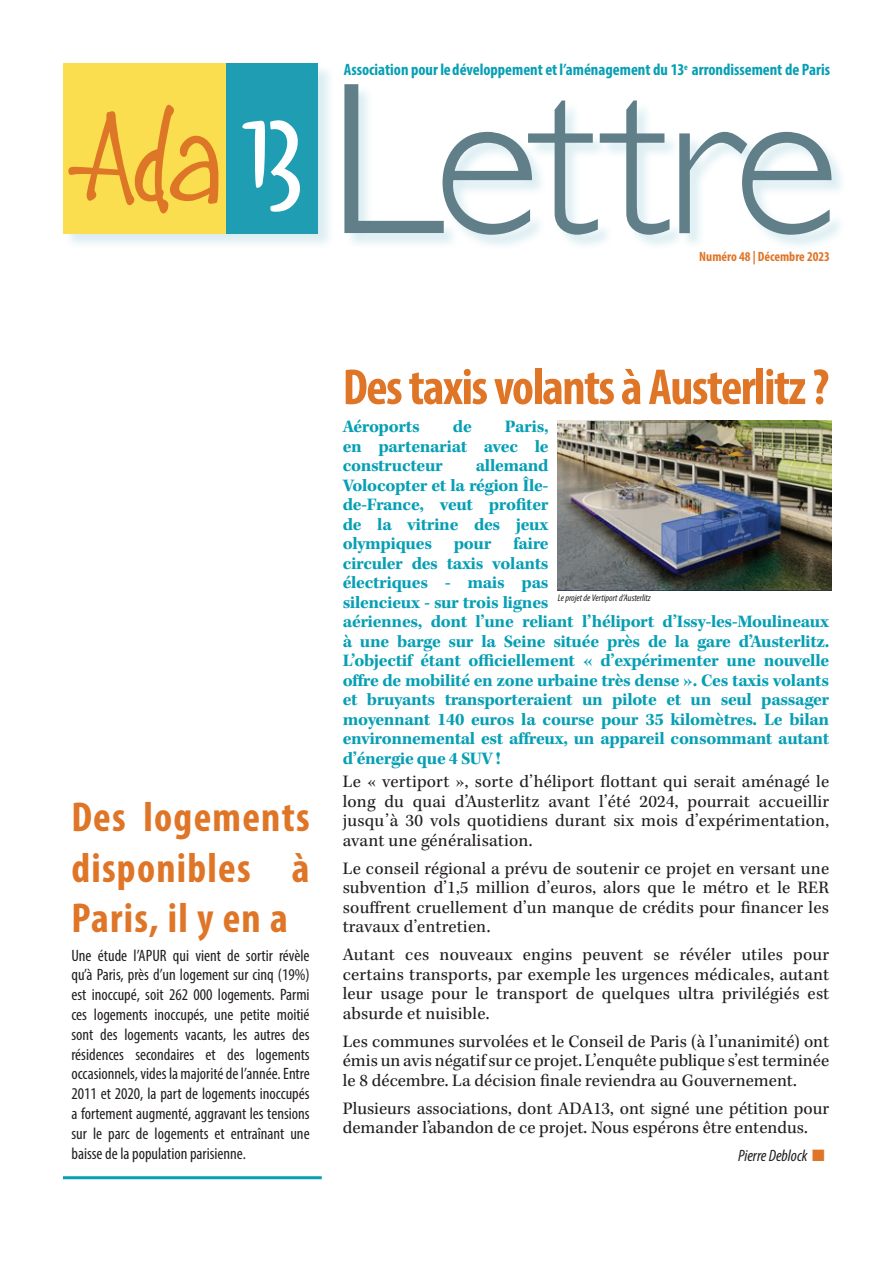
<style>
.page{position:relative;width:893px;height:1263px;background:#fff}
.page>*{position:absolute;margin:0;border:0;box-sizing:border-box;transform-origin:0 0}
.t1{font:700 condensed 51px "Myriad Pro";letter-spacing:-.03em;color:#df7527}
.t2{font:700 condensed 42px/50.4px "Myriad Pro";letter-spacing:.03em;color:#df7527;text-align:justify}
.t3{font:18px/19.5px "Kepler Std";letter-spacing:.005em;color:#231f20;text-align:justify}
.t4{font:700 18px/19.5px "Kepler Std";letter-spacing:-.02em;color:#069fb4;text-align:justify}
.t5{font:condensed 16.5px/19.8px "Myriad Pro";color:#231f20;text-align:justify}
.t6{font:700 condensed 16.5px "Myriad Pro";color:#069fb4}
.t7{font:italic condensed 16.5px "Myriad Pro";color:#231f20}
.t8{font:700 condensed 13.5px "Myriad Pro";color:#df7527}
.t9{font:italic condensed 9.6px "Myriad Pro";color:#231f20}
.s1{color:#df7527}
</style>
<div class="page">
<div style="left:63px;top:63px;width:272px;height:187px;background:#73b9cd;opacity:.25"></div>
<div style="left:63px;top:63px;width:164px;height:170px;background:#fbde50"></div>
<div style="left:227px;top:63px;width:91px;height:170px;background:#1f9db3"></div>
<svg style="left:68px;top:104px;width:150px;height:110px"></svg>
<svg style="left:242px;top:120px;width:58px;height:92px"></svg>
<div style="left:345px;top:85px;width:503px;height:166px;background:#73b9cd;opacity:.25"></div>
<svg style="left:344px;top:84px;width:487px;height:151px"></svg>
<hr style="left:63px;top:1176px;width:259px;height:3px;background:#069fb4">
<img style="left:558px;top:421px;width:273px;height:169px">
<p class="t6" style="left:344px;top:59px;width:488px">Association pour le développement et l’aménagement du 13<sup>e</sup> arrondissement de Paris</p>
<p class="t8" style="left:699px;top:248px;width:132px">Numéro 48 | Décembre 2023</p>
<h2 class="t2" style="left:71px;top:791px;width:240px">Des logements disponibles à Paris, il y en a</h2>
<p class="t5" style="left:71px;top:945px;width:240px">Une étude l’APUR qui vient de sortir révèle qu’à Paris, près d’un logement sur cinq (19%) est inoccupé, soit 262 000 logements. Parmi ces logements inoccupés, une petite moitié sont des logements vacants, les autres des résidences secondaires et des logements occasionnels, vides la majorité de l’année. Entre 2011 et 2020, la part de logements inoccupés a fortement augmenté, aggravant les tensions sur le parc de logements et entraînant une baisse de la population parisienne.</p>
<h1 class="t1" style="left:343px;top:355px;width:488px">Des taxis volants à Austerlitz ?</h1>
<p class="t4" style="left:343px;top:417px;width:79px">Aéroports</p>
<p class="t4" style="left:453px;top:417px;width:20px">de</p>
<p class="t4" style="left:343px;top:417px;width:207px;text-indent:162px">Paris, en partenariat avec le constructeur</p>
<p class="t4" style="left:343px;top:456px;width:488px;text-align:left;text-indent:133px">allemand<br>Volocopter et la région Île-<br>de-France, veut profiter<br>de la vitrine des jeux<br>olympiques pour faire<br>circuler des taxis volants<br>électriques - mais pas<br>silencieux - sur trois lignes<br>aériennes, dont l’une reliant l’héliport d’Issy-les-Moulineaux à une barge sur la Seine située près de la gare d’Austerlitz.<br>L’objectif étant officiellement « d’expérimenter une nouvelle offre de mobilité en zone urbaine très dense ». Ces taxis volants et bruyants transporteraient un pilote et un seul passager moyennant 140 euros la course pour 35 kilomètres. Le bilan environnemental est affreux, un appareil consommant autant d’énergie que 4 SUV !</p>
<p class="t3" style="left:343px;top:773px;width:488px">Le « vertiport », sorte d’héliport flottant qui serait aménagé le long du quai d’Austerlitz avant l’été 2024, pourrait accueillir jusqu’à 30 vols quotidiens durant six mois d’expérimentation, avant une généralisation.</p>
<p class="t3" style="left:343px;top:859px;width:488px">Le conseil régional a prévu de soutenir ce projet en versant une subvention d’1,5 million d’euros, alors que le métro et le RER souffrent cruellement d’un manque de crédits pour financer les travaux d’entretien.</p>
<p class="t3" style="left:343px;top:946px;width:488px">Autant ces nouveaux engins peuvent se révéler utiles pour certains transports, par exemple les urgences médicales, autant leur usage pour le transport de quelques ultra privilégiés est absurde et nuisible.</p>
<p class="t3" style="left:343px;top:1032px;width:488px">Les communes survolées et le Conseil de Paris (à l’unanimité) ont émis un avis négatif sur ce projet. L’enquête publique s’est terminée le 8 décembre. La décision finale reviendra au Gouvernement.</p>
<p class="t3" style="left:343px;top:1099px;width:488px">Plusieurs associations, dont ADA13, ont signé une pétition pour demander l’abandon de ce projet. Nous espérons être entendus.</p>
<p class="t7" style="left:738px;top:1146px;width:88px">Pierre Deblock <span class="s1">■</span></p>
<p class="t9" style="left:558px;top:592px;width:95px">Le projet de Vertiport d’Austerlitz</p>
</div>
